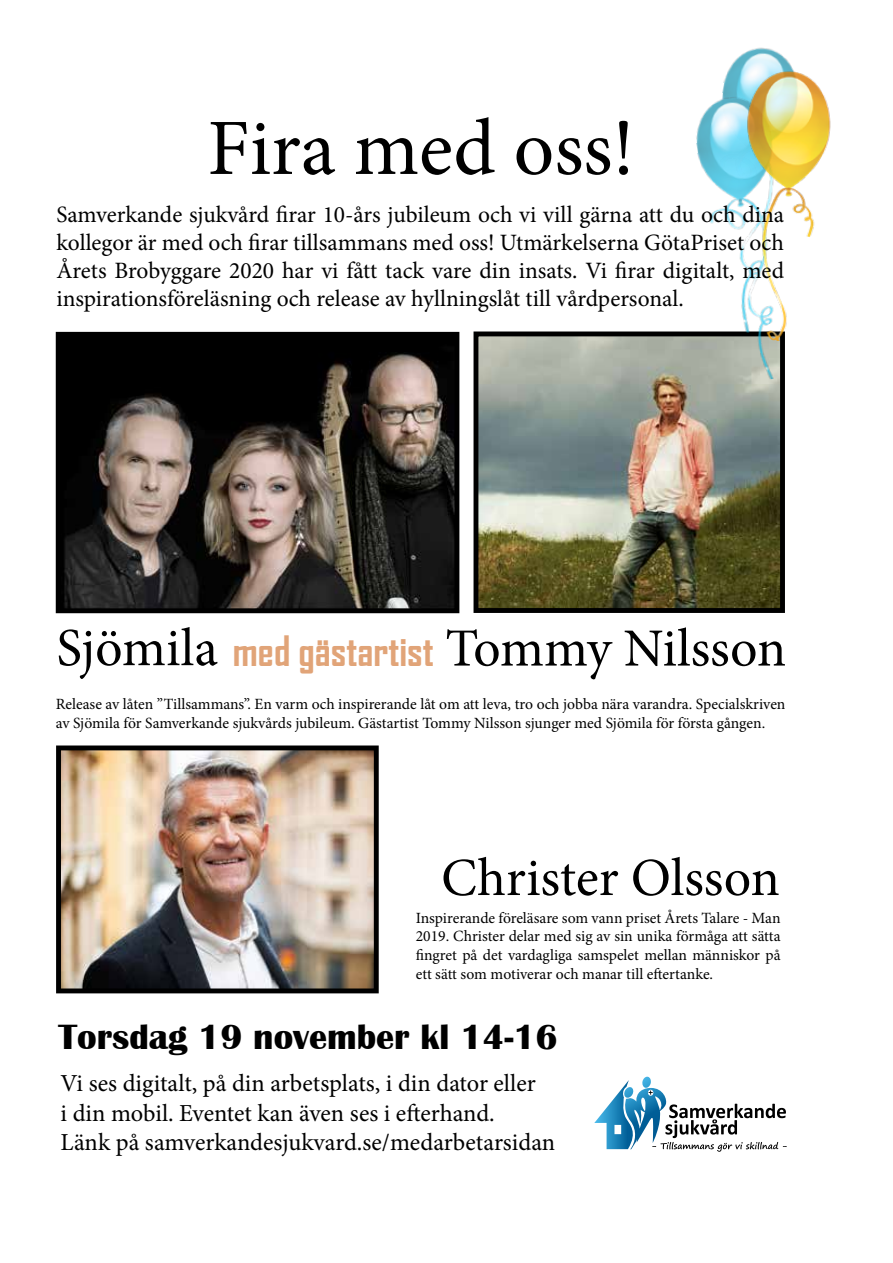
<style>
.page{position:relative;width:893px;height:1263px;background:#fff}
.page>*{position:absolute;margin:0;border:0;box-sizing:border-box;transform-origin:0 0}
.t1{font:79.8px "Minion Pro";color:#000}
.t2{font:53.7px "Minion Pro";color:#000}
.t3{font:700 40.05px "Agency FB";color:#e1a478}
.t4{font:700 36.15px "Britannic";color:#000}
.t5{font:24.45px/29.2px "Minion Pro";color:#000}
.t6{font:23.4px/28.2px "Minion Pro";color:#000;text-align:justify}
.t7{font:15.6px/18.8px "Minion Pro";letter-spacing:-.005em;color:#000;text-align:justify}
.s1{font-family:"Minion Pro";font-weight:400;font-size:53.7px;color:#000}
</style>
<div class="page">
<img style="left:479px;top:337px;width:300px;height:270px">
<div style="left:473px;top:331px;width:312px;height:282px;border:5px solid #000"></div>
<img style="left:62px;top:338px;width:391px;height:269px">
<div style="left:56px;top:332px;width:403px;height:281px;border:5px solid #000"></div>
<svg style="left:594px;top:1077px;width:193px;height:75px"></svg>
<img style="left:736px;top:47px;width:50px;height:12px">
<img style="left:691px;top:100px;width:94px;height:284px">
<img style="left:62px;top:751px;width:311px;height:236px">
<div style="left:56px;top:745px;width:323px;height:248px;border:5px solid #000"></div>
<img style="left:720px;top:59px;width:111px;height:281px">
<h1 class="t1" style="left:207px;top:95px;width:429px">Fira med oss!</h1>
<p class="t6" style="left:56px;top:200px;width:729px">Samverkande sjukvård firar 10-års jubileum och vi vill gärna att du och dina kollegor är med och firar tillsammans med oss! Utmärkelserna GötaPriset och Årets Brobyggare 2020 har vi fått tack vare din insats. Vi firar digitalt, med inspirationsföreläsning och release av hyllningslåt till vårdpersonal.</p>
<h2 class="t2" style="left:56px;top:612px;width:163px">Sjömila</h2>
<h3 class="t3" style="left:233px;top:626px;width:555px">med gästartist <span class="s1">Tommy Nilsson</span></h3>
<p class="t7" style="left:56px;top:694px;width:731px">Release av låten ”Tillsammans”. En varm och inspirerande låt om att leva, tro och jobba nära varandra. Specialskriven av Sjömila för Samverkande sjukvårds jubileum. Gästartist Tommy Nilsson sjunger med Sjömila för första gången.</p>
<h2 class="t2" style="left:441px;top:842px;width:340px">Christer Olsson</h2>
<p class="t7" style="left:416px;top:908px;width:366px">Inspirerande föreläsare som vann priset Årets Talare - Man 2019. Christer delar med sig av sin unika förmåga att sätta fingret på det vardagliga samspelet mellan människor på ett sätt som motiverar och manar till eftertanke.</p>
<h3 class="t4" style="left:59px;top:1017px;width:501px">Torsdag 19 november kl 14-16</h3>
<h3 class="t5" style="left:61px;top:1069px;width:496px">Vi ses digitalt, på din arbetsplats, i din dator eller<br>i din mobil. Eventet kan även ses i efterhand.<br>Länk på samverkandesjukvard.se/medarbetarsidan</h3>
</div>
